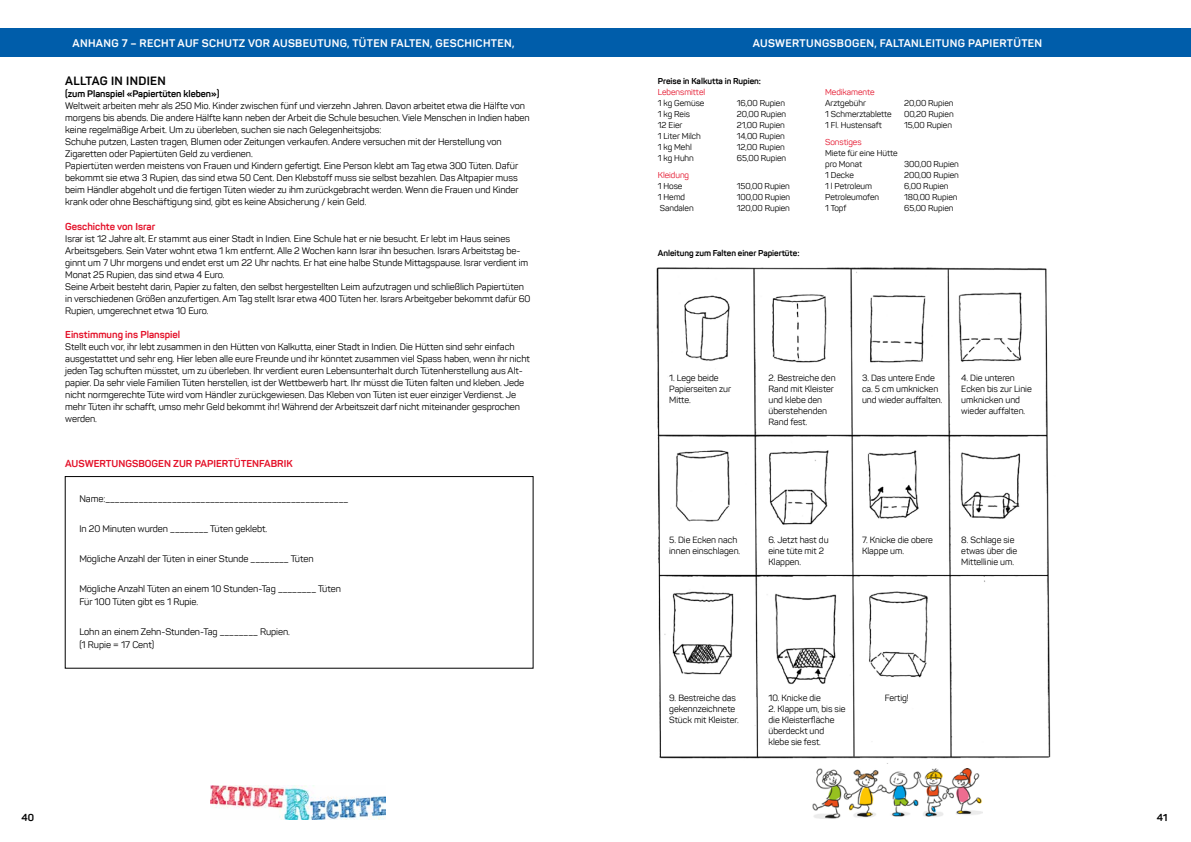
<style>
.page{position:relative;width:1191px;height:842px;background:#fff}
.page>*{position:absolute;margin:0;border:0;box-sizing:border-box;transform-origin:0 0}
.t1{font:700 12px "Panton";letter-spacing:.03em;color:#000}
.t2{font:700 11px "Panton";letter-spacing:.03em;color:#fff}
.t3{font:700 10px "Panton";color:#e41129}
.t4{font:700 10px "Panton";color:#000}
.t5{font:9.5px/12px "Panton";letter-spacing:-.005em;color:#000}
.t6{font:700 9.5px "Panton";letter-spacing:-.005em;color:#000}
.t7{font:9px/11px "Panton";letter-spacing:-.005em;color:#000}
.t8{font:8.5px/11px "Panton";letter-spacing:-.005em;color:#000}
.t9{font:700 8.5px "Panton";letter-spacing:-.005em;color:#000}
.t10{font:8.5px "Panton";letter-spacing:-.005em;color:#e41129}
</style>
<div class="page">
<img style="left:210px;top:785px;width:175px;height:34px">
<img style="left:813px;top:769px;width:169px;height:50px">
<div style="left:65px;top:476px;width:468px;height:192px;border:1px solid #000"></div>
<div style="left:595px;top:28px;width:596px;height:29px;background:#005daa"></div>
<div style="left:0;top:28px;width:595px;height:29px;background:#005daa"></div>
<img style="left:656px;top:267px;width:395px;height:492px">
<p class="t2" style="left:73px;top:36px;width:443px">ANHANG 7 – RECHT AUF SCHUTZ VOR AUSBEUTUNG, TÜTEN FALTEN, GESCHICHTEN,</p>
<p class="t2" style="left:752px;top:36px;width:291px">AUSWERTUNGSBOGEN, FALTANLEITUNG PAPIERTÜTEN</p>
<p class="t1" style="left:65px;top:73px;width:102px">ALLTAG IN INDIEN</p>
<p class="t6" style="left:65px;top:88px;width:156px">(zum Planspiel «Papiertüten kleben»)</p>
<p class="t5" style="left:65px;top:100px;width:466px">Weltweit arbeiten mehr als 250 Mio. Kinder zwischen fünf und vierzehn Jahren. Davon arbeitet etwa die Hälfte von morgens bis abends. Die andere Hälfte kann neben der Arbeit die Schule besuchen. Viele Menschen in Indien haben keine regelmäßige Arbeit. Um zu überleben, suchen sie nach Gelegenheitsjobs:<br>Schuhe putzen, Lasten tragen, Blumen oder Zeitungen verkaufen. Andere versuchen mit der Herstellung von Zigaretten oder Papiertüten Geld zu verdienen.<br>Papiertüten werden meistens von Frauen und Kindern gefertigt. Eine Person klebt am Tag etwa 300 Tüten. Dafür bekommt sie etwa 3 Rupien, das sind etwa 50 Cent. Den Klebstoff muss sie selbst bezahlen. Das Altpapier muss beim Händler abgeholt und die fertigen Tüten wieder zu ihm zurückgebracht werden. Wenn die Frauen und Kinder krank oder ohne Beschäftigung sind, gibt es keine Absicherung / kein Geld.</p>
<p class="t3" style="left:65px;top:220px;width:91px">Geschichte von Israr</p>
<p class="t5" style="left:65px;top:233px;width:467px">Israr ist 12 Jahre alt. Er stammt aus einer Stadt in Indien. Eine Schule hat er nie besucht. Er lebt im Haus seines Arbeitsgebers. Sein Vater wohnt etwa 1 km entfernt. Alle 2 Wochen kann Israr ihn besuchen. Isrars Arbeitstag be&shy;ginnt um 7 Uhr morgens und endet erst um 22 Uhr nachts. Er hat eine halbe Stunde Mittagspause. Israr verdient im Monat 25 Rupien, das sind etwa 4 Euro.<br>Seine Arbeit besteht darin, Papier zu falten, den selbst hergestellten Leim aufzutragen und schließlich Papiertüten in verschiedenen Größen anzufertigen. Am Tag stellt Israr etwa 400 Tüten her. Isrars Arbeitgeber bekommt dafür 60<br>Rupien, umgerechnet etwa 10 Euro.</p>
<p class="t3" style="left:65px;top:329px;width:117px">Einstimmung ins Planspiel</p>
<p class="t5" style="left:65px;top:341px;width:466px">Stellt euch vor, ihr lebt zusammen in den Hütten von Kalkutta, einer Stadt in Indien. Die Hütten sind sehr einfach ausgestattet und sehr eng. Hier leben alle eure Freunde und ihr könntet zusammen viel Spass haben, wenn ihr nicht jeden Tag schuften müsstet, um zu überleben. Ihr verdient euren Lebensunterhalt durch Tütenherstellung aus Alt&shy;papier. Da sehr viele Familien Tüten herstellen, ist der Wettbewerb hart. Ihr müsst die Tüten falten und kleben. Jede nicht normgerechte Tüte wird vom Händler zurückgewiesen. Das Kleben von Tüten ist euer einziger Verdienst. Je mehr Tüten ihr schafft, umso mehr Geld bekommt ihr! Während der Arbeitszeit darf nicht miteinander gesprochen werden.</p>
<p class="t3" style="left:65px;top:457px;width:229px">AUSWERTUNGSBOGEN ZUR PAPIERTÜTENFABRIK</p>
<p class="t5" style="left:79px;top:492px;width:270px">Name:___________________________________________________</p>
<p class="t5" style="left:79px;top:522px;width:189px">In 20 Minuten wurden ________ Tüten geklebt.</p>
<p class="t5" style="left:79px;top:552px;width:236px">Mögliche Anzahl der Tüten in einer Stunde ________ Tüten</p>
<p class="t5" style="left:79px;top:582px;width:263px;line-height:13px">Mögliche Anzahl Tüten an einem 10 Stunden-Tag ________ Tüten<br>Für 100 Tüten gibt es 1 Rupie.</p>
<p class="t5" style="left:79px;top:625px;width:212px;line-height:13px">Lohn an einem Zehn-Stunden-Tag ________ Rupien. (1 Rupie = 17 Cent)</p>
<p class="t9" style="left:658px;top:76px;width:105px">Preise in Kalkutta in Rupien:</p>
<p class="t10" style="left:658px;top:87px;width:49px">Lebensmittel</p>
<p class="t8" style="left:658px;top:97px;width:48px">1 kg Gemüse</p>
<p class="t8" style="left:737px;top:97px;width:50px">16,00 Rupien</p>
<p class="t8" style="left:658px;top:108px;width:34px">1 kg Reis</p>
<p class="t8" style="left:737px;top:108px;width:51px">20,00 Rupien</p>
<p class="t8" style="left:658px;top:119px;width:26px">12 Eier</p>
<p class="t8" style="left:737px;top:119px;width:49px">21,00 Rupien</p>
<p class="t8" style="left:658px;top:130px;width:44px">1 Liter Milch</p>
<p class="t8" style="left:737px;top:130px;width:49px">14,00 Rupien</p>
<p class="t8" style="left:658px;top:141px;width:35px">1 kg Mehl</p>
<p class="t8" style="left:737px;top:141px;width:49px">12,00 Rupien</p>
<p class="t8" style="left:658px;top:152px;width:38px">1 kg Huhn</p>
<p class="t8" style="left:737px;top:152px;width:51px">65,00 Rupien</p>
<p class="t10" style="left:658px;top:170px;width:33px">Kleidung</p>
<p class="t8" style="left:658px;top:180px;width:26px">1 Hose</p>
<p class="t8" style="left:737px;top:180px;width:55px">150,00 Rupien</p>
<p class="t8" style="left:658px;top:191px;width:29px">1 Hemd</p>
<p class="t8" style="left:737px;top:191px;width:55px">100,00 Rupien</p>
<p class="t8" style="left:660px;top:202px;width:35px">Sandalen</p>
<p class="t8" style="left:737px;top:202px;width:55px">120,00 Rupien</p>
<p class="t10" style="left:825px;top:87px;width:51px">Medikamente</p>
<p class="t8" style="left:825px;top:97px;width:42px">Arztgebühr</p>
<p class="t8" style="left:904px;top:97px;width:51px">20,00 Rupien</p>
<p class="t8" style="left:825px;top:108px;width:68px">1 Schmerztablette</p>
<p class="t8" style="left:904px;top:108px;width:51px">00,20 Rupien</p>
<p class="t8" style="left:825px;top:119px;width:58px">1 Fl. Hustensaft</p>
<p class="t8" style="left:904px;top:119px;width:49px">15,00 Rupien</p>
<p class="t10" style="left:825px;top:137px;width:38px">Sonstiges</p>
<p class="t8" style="left:825px;top:147px;width:74px">Miete für eine Hütte pro Monat</p>
<p class="t8" style="left:904px;top:158px;width:56px">300,00 Rupien</p>
<p class="t8" style="left:825px;top:169px;width:30px">1 Decke</p>
<p class="t8" style="left:904px;top:169px;width:56px">200,00 Rupien</p>
<p class="t8" style="left:825px;top:180px;width:48px">1 l Petroleum</p>
<p class="t8" style="left:904px;top:180px;width:46px">6,00 Rupien</p>
<p class="t8" style="left:825px;top:191px;width:56px">Petroleumofen</p>
<p class="t8" style="left:904px;top:191px;width:55px">180,00 Rupien</p>
<p class="t8" style="left:825px;top:202px;width:23px">1 Topf</p>
<p class="t8" style="left:904px;top:202px;width:51px">65,00 Rupien</p>
<p class="t9" style="left:658px;top:247px;width:143px">Anleitung zum Falten einer Papiertüte:</p>
<p class="t7" style="left:862px;top:372px;width:82px">3. Das untere Ende ca. 5 cm umknicken und wieder auffalten.</p>
<p class="t7" style="left:768px;top:372px;width:69px">2. Bestreiche den<br>Rand mit Kleister und klebe den überstehenden<br>Rand fest.</p>
<p class="t7" style="left:669px;top:372px;width:64px">1. Lege beide<br>Papierseiten zur<br>Mitte.</p>
<p class="t7" style="left:961px;top:372px;width:72px">4. Die unteren<br>Ecken bis zur Linie umknicken und wieder auffalten.</p>
<p class="t7" style="left:961px;top:534px;width:58px">8. Schlage sie etwas über die<br>Mittellinie um.</p>
<p class="t7" style="left:862px;top:534px;width:72px">7. Knicke die obere<br>Klappe um.</p>
<p class="t7" style="left:768px;top:534px;width:62px">6. Jetzt hast du eine tüte mit 2<br>Klappen.</p>
<p class="t7" style="left:669px;top:534px;width:73px">5. Die Ecken nach innen einschlagen.</p>
<p class="t7" style="left:669px;top:692px;width:71px">9. Bestreiche das gekennzeichnete<br>Stück mit Kleister.</p>
<p class="t7" style="left:768px;top:692px;width:54px">10. Knicke die</p>
<p class="t7" style="left:768px;top:703px;width:79px">2. Klappe um, bis sie die Kleisterfläche überdeckt und klebe sie fest.</p>
<p class="t7" style="left:884px;top:692px;width:25px">Fertig!</p>
<p class="t4" style="left:21px;top:811px;width:14px">40</p>
<p class="t4" style="left:1157px;top:811px;width:12px">41</p>
</div>
